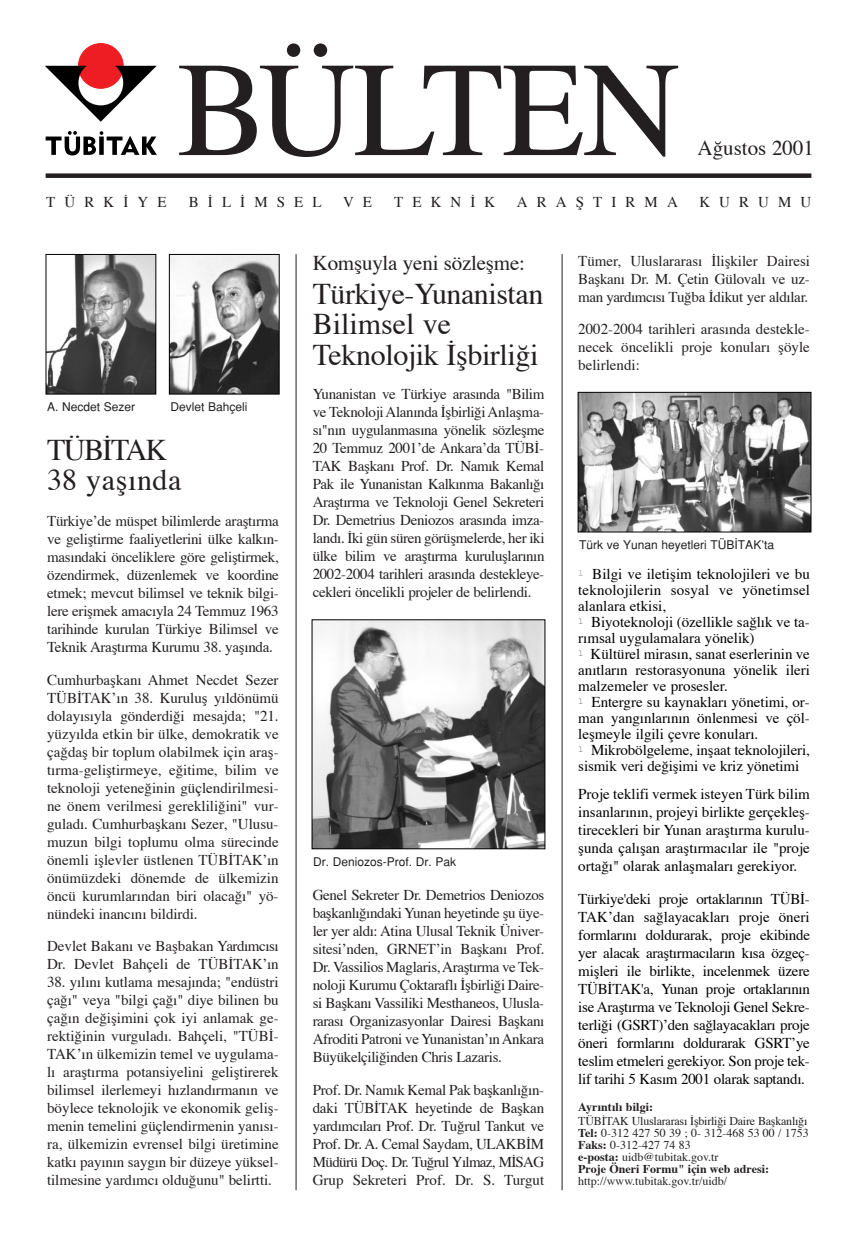
<style>
.page{position:relative;width:854px;height:1245px;background:#fff}
.page>*{position:absolute;margin:0;border:0;box-sizing:border-box;transform-origin:0 0}
.t1{font:135px "Times";letter-spacing:-.015em;color:#231f20}
.t2{font:30px/30px "Times";letter-spacing:-.01em;color:#231f20}
.t3{font:21px "Times";letter-spacing:-.01em;color:#231f20}
.t4{font:15px/18px "Times";letter-spacing:-.01em;color:#231f20;text-align:justify}
.t5{font:15px/18px "Times";letter-spacing:-.005em;color:#000;text-align:justify}
.t6{font:15px "Times";letter-spacing:.605em;color:#231f20}
.t7{font:12px/12px "Times";color:#231f20}
.t8{font:500 12px "Helvetica";color:#231f20}
.t9{font:700 12px "Times";letter-spacing:.01em;color:#231f20}
.s1{font-weight:700}
</style>
<div class="page">
<div style="left:46px;top:173px;width:765px;height:5px;background:#231f20"></div>
<div style="left:78px;top:43px;width:45px;height:46px;background:#ee1d23;border:1px solid #ee1d23;border-radius:50%"></div>
<svg style="left:45px;top:66px;width:112px;height:56px"></svg>
<svg style="left:46px;top:131px;width:111px;height:24px"></svg>
<hr style="left:296px;top:254px;width:1px;height:935px;background:#231f20">
<hr style="left:561px;top:254px;width:1px;height:935px;background:#231f20">
<img style="left:48px;top:256px;width:106px;height:136px">
<div style="left:46px;top:254px;width:110px;height:140px;border:1px solid #000"></div>
<img style="left:171px;top:256px;width:106px;height:136px">
<div style="left:169px;top:254px;width:110px;height:140px;border:1px solid #000"></div>
<img style="left:313px;top:621px;width:230px;height:226px">
<div style="left:311px;top:619px;width:234px;height:230px;border:1px solid #000"></div>
<img style="left:579px;top:394px;width:230px;height:136px">
<div style="left:577px;top:392px;width:234px;height:140px;border:1px solid #000"></div>
<h1 class="t1" style="left:177px;top:54px;width:505px">BÜLTEN</h1>
<h3 class="t3" style="left:697px;top:139px;width:118px">Ağustos 2001</h3>
<p class="t6" style="left:46px;top:195px;width:122px">TÜRKİYE</p>
<p class="t6" style="left:189px;top:195px;width:134px">BİLİMSEL</p>
<p class="t4" style="left:343px;top:194px;width:31px">V E</p>
<p class="t4" style="left:394px;top:194px;width:103px">TEKNİK</p>
<p class="t6" style="left:517px;top:195px;width:162px">ARAŞTIRMA</p>
<p class="t4" style="left:699px;top:194px;width:114px">KURUMU</p>
<p class="t8" style="left:47px;top:402px;width:90px">A. Necdet Sezer</p>
<p class="t8" style="left:170px;top:402px;width:79px">Devlet Bahçeli</p>
<h2 class="t2" style="left:47px;top:437px;width:136px">TÜBİTAK<br>38 yaşında</h2>
<p class="t4" style="left:47px;top:513px;width:233px">Türkiye’de müspet bilimlerde araştırma ve geliştirme faaliyetlerini ülke kalkın&shy;masındaki önceliklere göre geliştirmek, özendirmek, düzenlemek ve koordine etmek; mevcut bilimsel ve teknik bilgi&shy;lere erişmek amacıyla 24 Temmuz 1963 tarihinde kurulan Türkiye Bilimsel ve Teknik Araştırma Kurumu 38. yaşında.</p>
<p class="t4" style="left:47px;top:671px;width:233px">Cumhurbaşkanı Ahmet Necdet Sezer TÜBİTAK’ın 38. Kuruluş yıldönümü dolayısıyla gönderdiği mesajda; "21. yüzyılda etkin bir ülke, demokratik ve çağdaş bir toplum olabilmek için araş&shy;tırma-geliştirmeye, eğitime, bilim ve teknoloji yeteneğinin güçlendirilmesi&shy;ne önem verilmesi gerekliliğini" vur&shy;guladı. Cumhurbaşkanı Sezer, "Ulusu&shy;muzun bilgi toplumu olma sürecinde önemli işlevler üstlenen TÜBİTAK’ın önümüzdeki dönemde de ülkemizin öncü kurumlarından biri olacağı" yö&shy;nündeki inancını bildirdi.</p>
<p class="t4" style="left:47px;top:938px;width:233px">Devlet Bakanı ve Başbakan Yardımcısı<br>Dr. Devlet Bahçeli de TÜBİTAK’ın</p>
<p class="t4" style="left:47px;top:974px;width:233px">38. yılını kutlama mesajında; "endüstri çağı" veya "bilgi çağı" diye bilinen bu çağın değişimini çok iyi anlamak ge&shy;rektiğinin vurguladı. Bahçeli, "TÜBİ-TAK’ın ülkemizin temel ve uygulama&shy;lı araştırma potansiyelini geliştirerek bilimsel ilerlemeyi hızlandırmanın ve böylece teknolojik ve ekonomik geliş&shy;menin temelini güçlendirmenin yanısı&shy;ra, ülkemizin evrensel bilgi üretimine katkı payının saygın bir düzeye yüksel&shy;tilmesine yardımcı olduğunu" belirtti.</p>
<h3 class="t3" style="left:313px;top:254px;width:214px">Komşuyla yeni sözleşme:</h3>
<h2 class="t2" style="left:313px;top:282px;width:232px">Türkiye-Yunanistan<br>Bilimsel ve<br>Teknolojik İşbirliği</h2>
<p class="t4" style="left:313px;top:386px;width:233px">Yunanistan ve Türkiye arasında "Bilim ve Teknoloji Alanında İşbirliği Anlaşma&shy;sı"nın uygulanmasına yönelik sözleşme 20 Temmuz 2001’de Ankara’da TÜBİ-TAK Başkanı Prof. Dr. Namık Kemal Pak ile Yunanistan Kalkınma Bakanlığı Araştırma ve Teknoloji Genel Sekreteri Dr. Demetrius Deniozos arasında imza&shy;landı. İki gün süren görüşmelerde, her iki ülke bilim ve araştırma kuruluşlarının 2002-2004 tarihleri arasında destekleye&shy;cekleri öncelikli projeler de belirlendi.</p>
<p class="t8" style="left:313px;top:856px;width:144px">Dr. Deniozos-Prof. Dr. Pak</p>
<p class="t4" style="left:313px;top:887px;width:233px">Genel Sekreter Dr. Demetrios Deniozos başkanlığındaki Yunan heyetinde şu üye&shy;ler yer aldı: Atina Ulusal Teknik Üniver&shy;sitesi’nden, GRNET’in Başkanı Prof.<br>Dr. Vassilios Maglaris, Araştırma ve Tek&shy;noloji Kurumu Çoktaraflı İşbirliği Daire&shy;si Başkanı Vassiliki Mesthaneos, Ulusla&shy;rarası Organizasyonlar Dairesi Başkanı Afroditi Patroni ve Yunanistan’ın Ankara Büyükelçiliğinden Chris Lazaris.</p>
<p class="t4" style="left:313px;top:1081px;width:233px">Prof. Dr. Namık Kemal Pak başkanlığın&shy;daki TÜBİTAK heyetinde de Başkan yardımcıları Prof. Dr. Tuğrul Tankut ve Prof. Dr. A. Cemal Saydam, ULAKBİM Müdürü Doç. Dr. Tuğrul Yılmaz, MİSAG Grup Sekreteri Prof. Dr. S. Turgut</p>
<p class="t4" style="left:578px;top:253px;width:233px">Tümer, Uluslararası İlişkiler Dairesi Başkanı Dr. M. Çetin Gülovalı ve uz&shy;man yardımcısı Tuğba İdikut yer aldılar.</p>
<p class="t4" style="left:578px;top:321px;width:233px">2002-2004 tarihleri arasında destekle&shy;necek öncelikli proje konuları şöyle belirlendi:</p>
<p class="t8" style="left:579px;top:540px;width:196px">Türk ve Yunan heyetleri TÜB‹TAK’ta</p>
<p class="t5" style="left:578px;top:567px;width:233px;line-height:16px;text-align:left"><sup>l</sup> Bilgi ve iletişim teknolojileri ve bu teknolojilerin sosyal ve yönetimsel alanlara etkisi,<br><sup>l</sup> Biyoteknoloji (özellikle sağlık ve ta&shy;rımsal uygulamalara yönelik)<br><sup>l</sup> Kültürel mirasın, sanat eserlerinin ve anıtların restorasyonuna yönelik ileri malzemeler ve prosesler.<br><sup>l</sup> Entergre su kaynakları yönetimi, or&shy;man yangınlarının önlenmesi ve çöl&shy;leşmeyle ilgili çevre konuları.<br><sup>l</sup> Mikrobölgeleme, inşaat teknolojileri, sismik veri değişimi ve kriz yönetimi</p>
<p class="t5" style="left:578px;top:786px;width:233px">Proje teklifi vermek isteyen Türk bilim insanlarının, projeyi birlikte gerçekleş&shy;tirecekleri bir Yunan araştırma kurulu&shy;şunda çalışan araştırmacılar ile "proje ortağı" olarak anlaşmaları gerekiyor.</p>
<p class="t5" style="left:578px;top:890px;width:233px">Türkiye'deki proje ortaklarının TÜBİ-TAK’dan sağlayacakları proje öneri formlarını doldurarak, proje ekibinde yer alacak araştırmacıların kısa özgeç&shy;mişleri ile birlikte, incelenmek üzere TÜBİTAK'a, Yunan proje ortaklarının ise Araştırma ve Teknoloji Genel Sekre&shy;terliği (GSRT)’den sağlayacakları proje öneri formlarını doldurarak GSRT’ye teslim etmeleri gerekiyor. Son proje tek&shy;lif tarihi 5 Kasım 2001 olarak saptandı.</p>
<p class="t9" style="left:578px;top:1101px;width:76px">Ayrıntılı bilgi:</p>
<p class="t7" style="left:578px;top:1115px;width:232px">TÜBİTAK Uluslararası İşbirliği Daire Başkanlığı <span class="s1">Tel:</span> 0-312 427 50 39 ; 0- 312-468 53 00 / 1753<br><span class="s1">Faks:</span> 0-312-427 74 83<br><span class="s1">e-posta:</span> uidb@tubitak.gov.tr<br><span class="s1">Proje Öneri Formu" için web adresi:</span></p>
<p class="t7" style="left:578px;top:1175px;width:150px">http://www.tubitak.gov.tr/uidb/</p>
</div>
